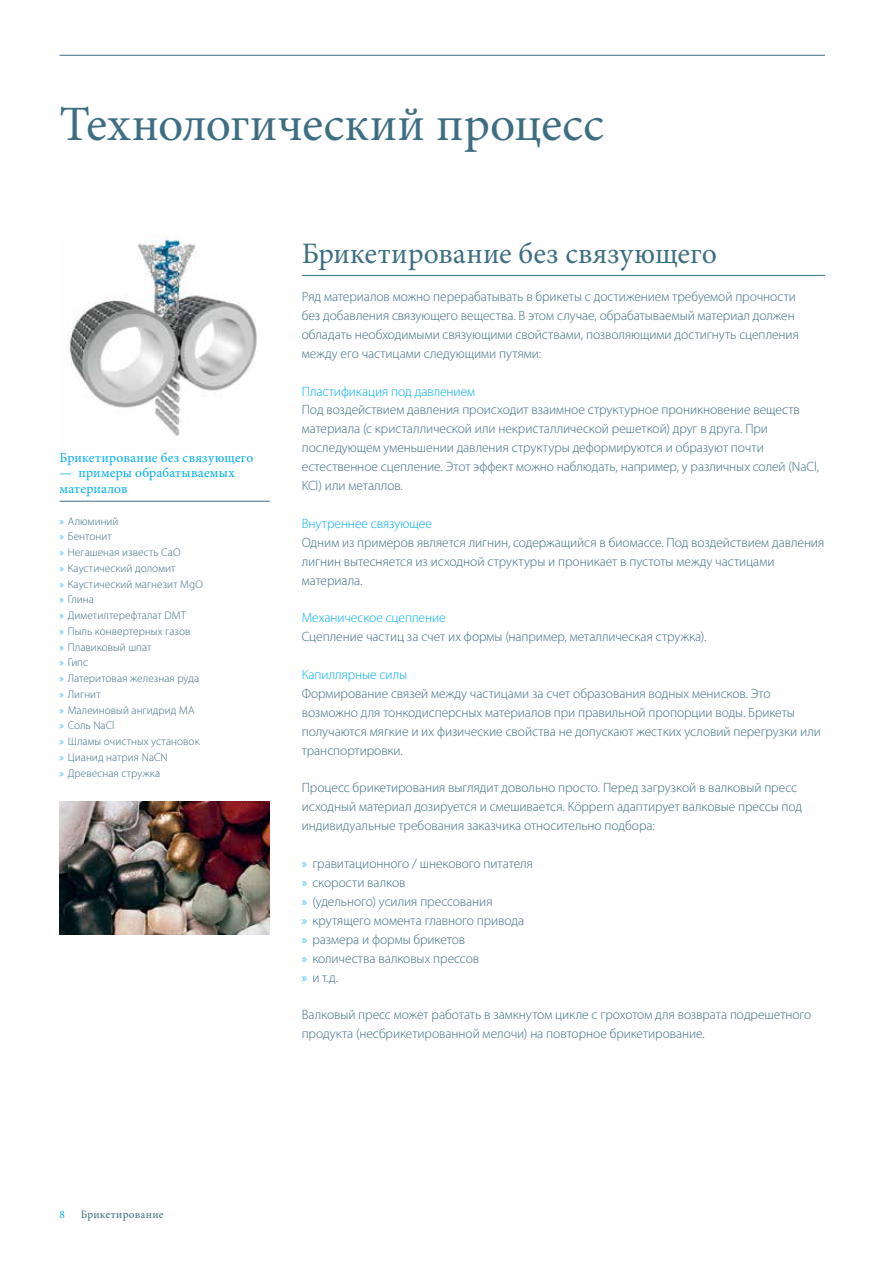
<style>
.page{position:relative;width:893px;height:1263px;background:#fff}
.page>*{position:absolute;margin:0;border:0;box-sizing:border-box;transform-origin:0 0}
.t1{font:49.5px "Minion Pro";color:#3d6e82}
.t2{font:29.7px "Minion Pro";letter-spacing:.005em;color:#3d6e82}
.t3{font:300 13.5px/18.9px "Myriad Pro";letter-spacing:-.005em;color:#3d6e82}
.t4{font:300 13.5px "Myriad Pro";letter-spacing:-.005em;color:#00aeef}
.t5{font:13.5px/15.8px "Minion Pro";letter-spacing:.015em;color:#00aeef}
.t6{font:300 11.25px/15.8px "Myriad Pro";letter-spacing:.005em;color:#3d6e82}
.t7{font:11.25px "Minion Pro";letter-spacing:.025em;color:#3d6e82}
.t8{font:11.25px "Minion Pro";color:#00aeef}
.s1{color:#00aeef}
</style>
<div class="page">
<img style="left:60px;top:802px;width:210px;height:132px">
<img style="left:67px;top:235px;width:190px;height:201px">
<hr style="left:302px;top:275px;width:523px;height:1px;background:#3d6e82">
<hr style="left:60px;top:501px;width:210px;height:1px;background:#3d6e82">
<hr style="left:60px;top:55px;width:765px;height:1px;background:#3d6e82">
<h1 class="t1" style="left:60px;top:91px;width:546px">Технологический процесс</h1>
<p class="t5" style="left:60px;top:449px;width:195px">Брикетирование без связующего</p>
<p class="t5" style="left:60px;top:465px;width:177px">— примеры обрабатываемых материалов</p>
<p class="t6" style="left:60px;top:513px;width:145px"><span class="s1">»</span> Алюминий<br><span class="s1">»</span> Бентонит<br><span class="s1">»</span> Негашеная известь CaO<br><span class="s1">»</span> Каустический доломит<br><span class="s1">»</span> Каустический магнезит MgO <span class="s1">»</span> Глина<br><span class="s1">»</span> Диметилтерефталат DMT<br><span class="s1">»</span> Пыль конвертерных газов<br><span class="s1">»</span> Плавиковый шпат<br><span class="s1">»</span> Гипс<br><span class="s1">»</span> Латеритовая железная руда <span class="s1">»</span> Лигнит<br><span class="s1">»</span> Малеиновый ангидрид MA<br><span class="s1">»</span> Соль NaCl<br><span class="s1">»</span> Шламы очистных установок <span class="s1">»</span> Цианид натрия NaCN<br><span class="s1">»</span> Древесная стружка</p>
<h2 class="t2" style="left:302px;top:234px;width:417px">Брикетирование без связующего</h2>
<p class="t3" style="left:302px;top:287px;width:499px">Ряд материалов можно перерабатывать в брикеты с достижением требуемой прочности без добавления связующего вещества. В этом случае, обрабатываемый материал должен обладать необходимыми связующими свойствами, позволяющими достигнуть сцепления между его частицами следующими путями:</p>
<p class="t4" style="left:302px;top:383px;width:175px">Пластификация под давлением</p>
<p class="t3" style="left:302px;top:400px;width:519px">Под воздействием давления происходит взаимное структурное проникновение веществ материала (с кристаллической или некристаллической решеткой) друг в друга. При последующем уменьшении давления структуры деформируются и образуют почти естественное сцепление. Этот эффект можно наблюдать, например, у различных солей (NaCl, KCl) или металлов.</p>
<p class="t4" style="left:302px;top:515px;width:132px">Внутреннее связующее</p>
<p class="t3" style="left:302px;top:533px;width:524px">Одним из примеров является лигнин, содержащийся в биомассе. Под воздействием давления лигнин вытесняется из исходной структуры и проникает в пустоты между частицами материала.</p>
<p class="t4" style="left:302px;top:610px;width:145px">Механическое сцепление</p>
<p class="t3" style="left:302px;top:627px;width:406px">Сцепление частиц за счет их формы (например, металлическая стружка).</p>
<p class="t4" style="left:302px;top:666px;width:107px">Капиллярные силы</p>
<p class="t3" style="left:302px;top:684px;width:521px">Формирование связей между частицами за счет образования водных менисков. Это возможно для тонкодисперсных материалов при правильной пропорции воды. Брикеты получаются мягкие и их физические свойства не допускают жестких условий перегрузки или транспортировки.</p>
<p class="t3" style="left:302px;top:778px;width:502px">Процесс брикетирования выглядит довольно просто. Перед загрузкой в валковый пресс исходный материал дозируется и смешивается. Köppern адаптирует валковые прессы под индивидуальные требования заказчика относительно подбора:</p>
<p class="t3" style="left:302px;top:854px;width:233px"><span class="s1">»</span> гравитационного / шнекового питателя <span class="s1">»</span> скорости валков<br><span class="s1">»</span> (удельного) усилия прессования<br><span class="s1">»</span> крутящего момента главного привода<br><span class="s1">»</span> размера и формы брикетов<br><span class="s1">»</span> количества валковых прессов<br><span class="s1">»</span> и т.д.</p>
<p class="t3" style="left:302px;top:1005px;width:511px">Валковый пресс может работать в замкнутом цикле с грохотом для возврата подрешетного продукта (несбрикетированной мелочи) на повторное брикетирование.</p>
<p class="t8" style="left:60px;top:1206px;width:7px">8</p>
<p class="t7" style="left:81px;top:1206px;width:84px">Брикетирование</p>
</div>
